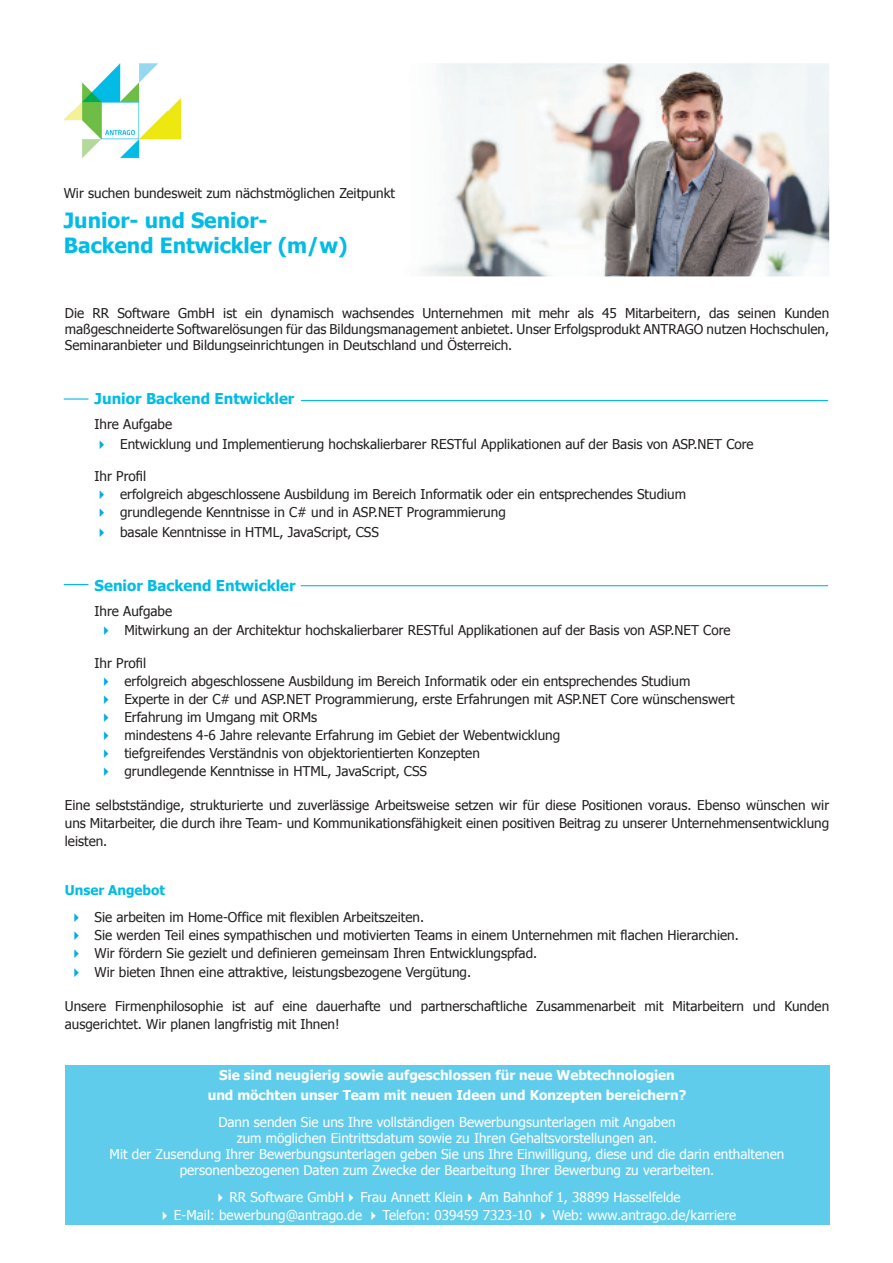
<style>
.page{position:relative;width:893px;height:1263px;background:#fff}
.page>*{position:absolute;margin:0;border:0;box-sizing:border-box;transform-origin:0 0}
.t1{font:700 21px/25.2px "Tahoma";color:#02bce5}
.t2{font:700 15px "Tahoma";color:#02bce5}
.t3{font:13.5px/18px "Tahoma";color:#231f20}
.t4{font:13.5px/16.2px "Tahoma";color:#fff;text-align:center}
.t5{font:700 13.5px/19.5px "Tahoma";color:#fff;text-align:center}
.t6{font:700 13.5px "Tahoma";color:#02bce5}
</style>
<div class="page">
<img style="left:119px;top:63px;width:710px;height:213px">
<img style="left:64px;top:64px;width:117px;height:95px">
<div style="left:65px;top:1065px;width:764px;height:160px;background:#60cceb"></div>
<hr style="left:64px;top:398px;width:24px;height:2px;background:#02bce5">
<hr style="left:301px;top:400px;width:527px;height:1px;background:#02bce5">
<svg style="left:64px;top:584px;width:24px;height:1px"></svg>
<hr style="left:301px;top:585px;width:527px;height:1px;background:#02bce5">
<p class="t3" style="left:64px;top:184px;width:333px">Wir suchen bundesweit zum nächstmöglichen Zeitpunkt</p>
<h1 class="t1" style="left:64px;top:207px;width:285px">Junior- und Senior-<br>Backend Entwickler (m/w)</h1>
<p class="t3" style="left:65px;top:304px;width:766px;line-height:16.2px;text-align:justify">Die RR Software GmbH ist ein dynamisch wachsendes Unternehmen mit mehr als 45 Mitarbeitern, das seinen Kunden maßgeschneiderte Softwarelösungen für das Bildungsmanagement anbietet. Unser Erfolgsprodukt ANTRAGO nutzen Hochschulen, Seminaranbieter und Bildungseinrichtungen in Deutschland und Österreich.</p>
<p class="t2" style="left:95px;top:388px;width:201px">Junior Backend Entwickler</p>
<p class="t3" style="left:120px;top:414px;width:635px;line-height:19.5px;text-indent:-26px">Ihre Aufgabe<br>Entwicklung und Implementierung hochskalierbarer RESTful Applikationen auf der Basis von ASP.NET Core</p>
<p class="t3" style="left:120px;top:467px;width:567px;text-indent:-26px">Ihr Profil<br>erfolgreich abgeschlossene Ausbildung im Bereich Informatik oder ein entsprechendes Studium grundlegende Kenntnisse in C# und in ASP.NET Programmierung</p>
<p class="t3" style="left:120px;top:522px;width:260px">basale Kenntnisse in HTML, JavaScript, CSS</p>
<p class="t2" style="left:95px;top:575px;width:203px">Senior Backend Entwickler</p>
<p class="t3" style="left:124px;top:600px;width:608px;line-height:19.5px;text-indent:-30px">Ihre Aufgabe<br>Mitwirkung an der Architektur hochskalierbarer RESTful Applikationen auf der Basis von ASP.NET Core</p>
<p class="t3" style="left:124px;top:653px;width:612px;text-indent:-30px">Ihr Profil<br>erfolgreich abgeschlossene Ausbildung im Bereich Informatik oder ein entsprechendes Studium Experte in der C# und ASP.NET Programmierung, erste Erfahrungen mit ASP.NET Core wünschenswert Erfahrung im Umgang mit ORMs<br>mindestens 4-6 Jahre relevante Erfahrung im Gebiet der Webentwicklung<br>tiefgreifendes Verständnis von objektorientierten Konzepten<br>grundlegende Kenntnisse in HTML, JavaScript, CSS</p>
<p class="t3" style="left:65px;top:795px;width:766px;text-align:justify">Eine selbstständige, strukturierte und zuverlässige Arbeitsweise setzen wir für diese Positionen voraus. Ebenso wünschen wir uns Mitarbeiter, die durch ihre Team- und Kommunikationsfähigkeit einen positiven Beitrag zu unserer Unternehmensentwicklung leisten.</p>
<p class="t6" style="left:65px;top:880px;width:102px">Unser Angebot</p>
<p class="t3" style="left:95px;top:907px;width:646px">Sie arbeiten im Home-Office mit flexiblen Arbeitszeiten.<br>Sie werden Teil eines sympathischen und motivierten Teams in einem Unternehmen mit flachen Hierarchien.<br>Wir fördern Sie gezielt und definieren gemeinsam Ihren Entwicklungspfad.</p>
<p class="t3" style="left:95px;top:962px;width:378px">Wir bieten Ihnen eine attraktive, leistungsbezogene Vergütung.</p>
<p class="t3" style="left:65px;top:997px;width:766px">Unsere Firmenphilosophie ist auf eine dauerhafte und partnerschaftliche Zusammenarbeit mit Mitarbeitern und Kunden ausgerichtet. Wir planen langfristig mit Ihnen!</p>
<p class="t5" style="left:208px;top:1064px;width:480px">Sie sind neugierig sowie aufgeschlossen für neue Webtechnologien und möchten unser Team mit neuen Ideen und Konzepten bereichern?</p>
<p class="t4" style="left:110px;top:1113px;width:676px">Dann senden Sie uns Ihre vollständigen Bewerbungsunterlagen mit Angaben<br>zum möglichen Eintrittsdatum sowie zu Ihren Gehaltsvorstellungen an.<br>Mit der Zusendung Ihrer Bewerbungsunterlagen geben Sie uns Ihre Einwilligung, diese und die darin enthaltenen personenbezogenen Daten zum Zwecke der Bearbeitung Ihrer Bewerbung zu verarbeiten.</p>
<p class="t4" style="left:213px;top:1188px;width:469px">✔ RR Software GmbH✔ Frau Annett Klein✔ Am Bahnhof 1, 38899 Hasselfelde</p>
<p class="t4" style="left:158px;top:1206px;width:580px">✔ E-Mail: bewerbung@antrago.de ✔ Telefon: 039459 7323-10 ✔ Web: www.antrago.de/karriere</p>
</div>
